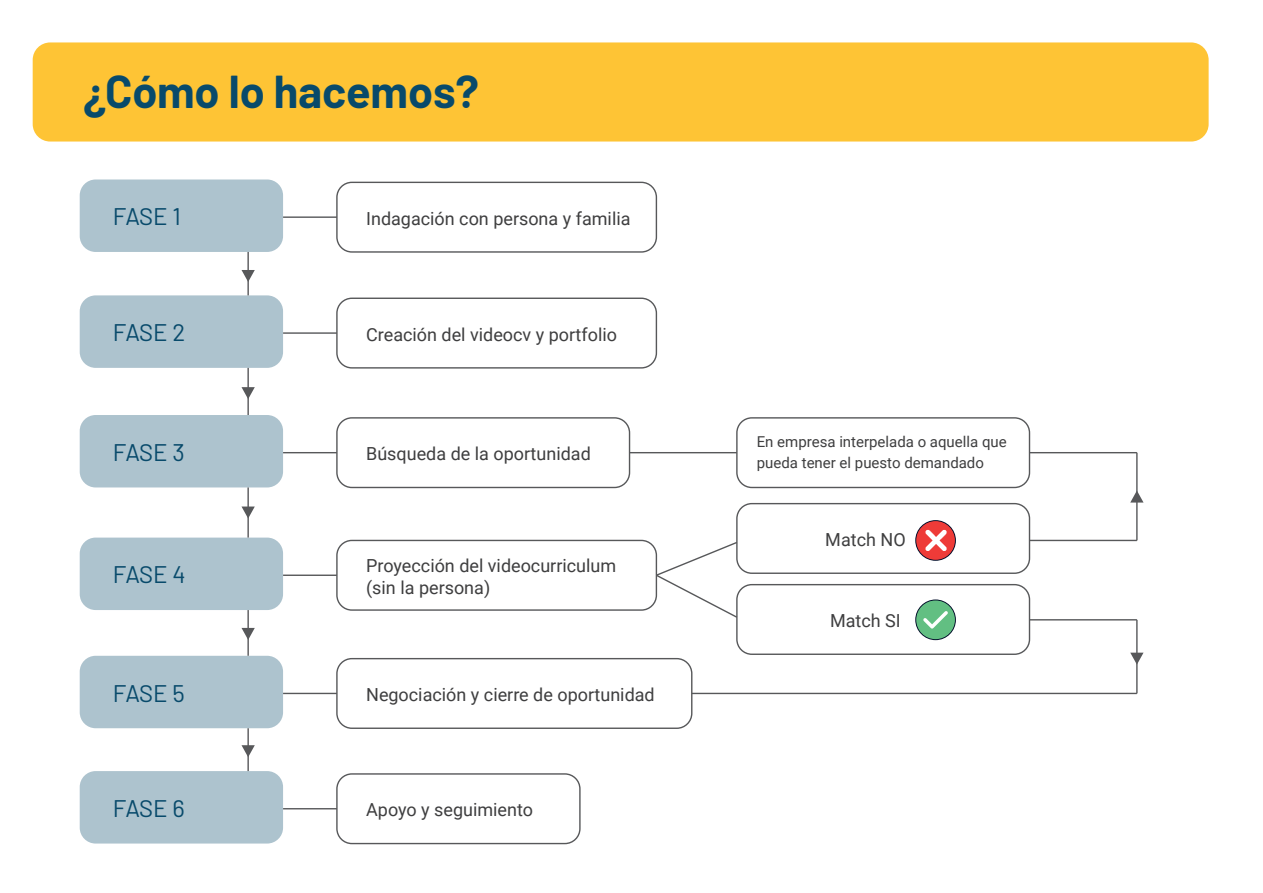
<style>
.page{position:relative;width:1263px;height:893px;background:#fff}
.page>*{position:absolute;margin:0;border:0;box-sizing:border-box;transform-origin:0 0}
.t1{font:700 45px "Barlow";color:#084a6b}
.t2{font:24px "Barlow";letter-spacing:-.035em;color:#084a6b}
.t3{font:18px/22px "Roboto";color:#3e3e3f}
.t4{font:15px/21px "Roboto";color:#3e3e3f}
</style>
<div class="page">
<div style="left:336px;top:182px;width:321px;height:71px;border:1px solid #57585a;border-radius:15px"></div>
<div style="left:80px;top:179px;width:203px;height:73px;background:#adc3ce;border-radius:16px"></div>
<div style="left:33px;top:42px;width:1175px;height:100px;background:#fec435;border-radius:17px"></div>
<div style="left:336px;top:298px;width:321px;height:71px;border:1px solid #57585a;border-radius:15px"></div>
<div style="left:80px;top:295px;width:203px;height:73px;background:#adc3ce;border-radius:16px"></div>
<div style="left:336px;top:417px;width:294px;height:71px;border:1px solid #57585a;border-radius:15px"></div>
<div style="left:80px;top:415px;width:203px;height:72px;background:#adc3ce;border-radius:16px"></div>
<div style="left:736px;top:417px;width:294px;height:71px;border:1px solid #57585a;border-radius:15px"></div>
<div style="left:736px;top:503px;width:294px;height:71px;border:1px solid #57585a;border-radius:15px"></div>
<div style="left:736px;top:584px;width:294px;height:71px;border:1px solid #57585a;border-radius:15px"></div>
<div style="left:336px;top:540px;width:321px;height:71px;border:1px solid #57585a;border-radius:15px"></div>
<div style="left:80px;top:538px;width:203px;height:72px;background:#adc3ce;border-radius:16px"></div>
<div style="left:336px;top:658px;width:356px;height:71px;border:1px solid #57585a;border-radius:15px"></div>
<div style="left:80px;top:656px;width:203px;height:72px;background:#adc3ce;border-radius:16px"></div>
<div style="left:336px;top:773px;width:245px;height:71px;border:1px solid #57585a;border-radius:15px"></div>
<div style="left:80px;top:771px;width:203px;height:72px;background:#adc3ce;border-radius:16px"></div>
<hr style="left:283px;top:216px;width:54px;height:2px;background:#57585a">
<hr style="left:283px;top:332px;width:54px;height:2px;background:#57585a">
<hr style="left:283px;top:452px;width:54px;height:1px;background:#57585a">
<hr style="left:629px;top:452px;width:108px;height:1px;background:#57585a">
<hr style="left:1029px;top:452px;width:108px;height:1px;background:#57585a">
<hr style="left:1029px;top:540px;width:108px;height:1px;background:#57585a">
<hr style="left:1029px;top:619px;width:108px;height:1px;background:#57585a">
<hr style="left:692px;top:693px;width:445px;height:1px;background:#57585a">
<hr style="left:1136px;top:453px;width:1px;height:87px;background:#57585a">
<hr style="left:1136px;top:620px;width:1px;height:73px;background:#57585a">
<svg style="left:654px;top:541px;width:85px;height:78px"></svg>
<hr style="left:283px;top:575px;width:54px;height:1px;background:#57585a">
<hr style="left:283px;top:693px;width:54px;height:1px;background:#57585a">
<hr style="left:283px;top:808px;width:54px;height:1px;background:#57585a">
<svg style="left:1130px;top:491px;width:13px;height:12px"></svg>
<hr style="left:247px;top:252px;width:2px;height:43px;background:#57585a">
<svg style="left:241px;top:270px;width:14px;height:12px"></svg>
<hr style="left:247px;top:368px;width:2px;height:47px;background:#57585a">
<svg style="left:241px;top:387px;width:14px;height:12px"></svg>
<hr style="left:247px;top:487px;width:2px;height:51px;background:#57585a">
<svg style="left:241px;top:506px;width:14px;height:12px"></svg>
<hr style="left:247px;top:610px;width:2px;height:46px;background:#57585a">
<svg style="left:241px;top:628px;width:14px;height:12px"></svg>
<hr style="left:247px;top:728px;width:2px;height:43px;background:#57585a">
<svg style="left:241px;top:745px;width:14px;height:12px"></svg>
<svg style="left:1130px;top:653px;width:13px;height:12px"></svg>
<svg style="left:915px;top:520px;width:41px;height:41px"></svg>
<svg style="left:915px;top:599px;width:41px;height:41px"></svg>
<h1 class="t1" style="left:83px;top:58px;width:397px">¿Cómo lo hacemos?</h1>
<h2 class="t2" style="left:113px;top:199px;width:69px">FASE 1</h2>
<p class="t3" style="left:366px;top:207px;width:266px">Indagación con persona y familia</p>
<h2 class="t2" style="left:113px;top:315px;width:74px">FASE 2</h2>
<p class="t3" style="left:366px;top:323px;width:252px">Creación del videocv y portfolio</p>
<h2 class="t2" style="left:113px;top:435px;width:73px">FASE 3</h2>
<p class="t3" style="left:366px;top:442px;width:226px">Búsqueda de la oportunidad</p>
<p class="t4" style="left:757px;top:430px;width:251px">En empresa interpelada o aquella que pueda tener el puesto demandado</p>
<h2 class="t2" style="left:113px;top:557px;width:74px">FASE 4</h2>
<p class="t3" style="left:366px;top:554px;width:252px">Proyección del videocurriculum (sin la persona)</p>
<h2 class="t2" style="left:113px;top:676px;width:73px">FASE 5</h2>
<p class="t3" style="left:366px;top:683px;width:290px">Negociación y cierre de oportunidad</p>
<h2 class="t2" style="left:113px;top:791px;width:73px">FASE 6</h2>
<p class="t3" style="left:366px;top:798px;width:168px">Apoyo y seguimiento</p>
<p class="t3" style="left:825px;top:528px;width:82px">Match NO</p>
<p class="t3" style="left:830px;top:609px;width:72px">Match SI</p>
</div>
